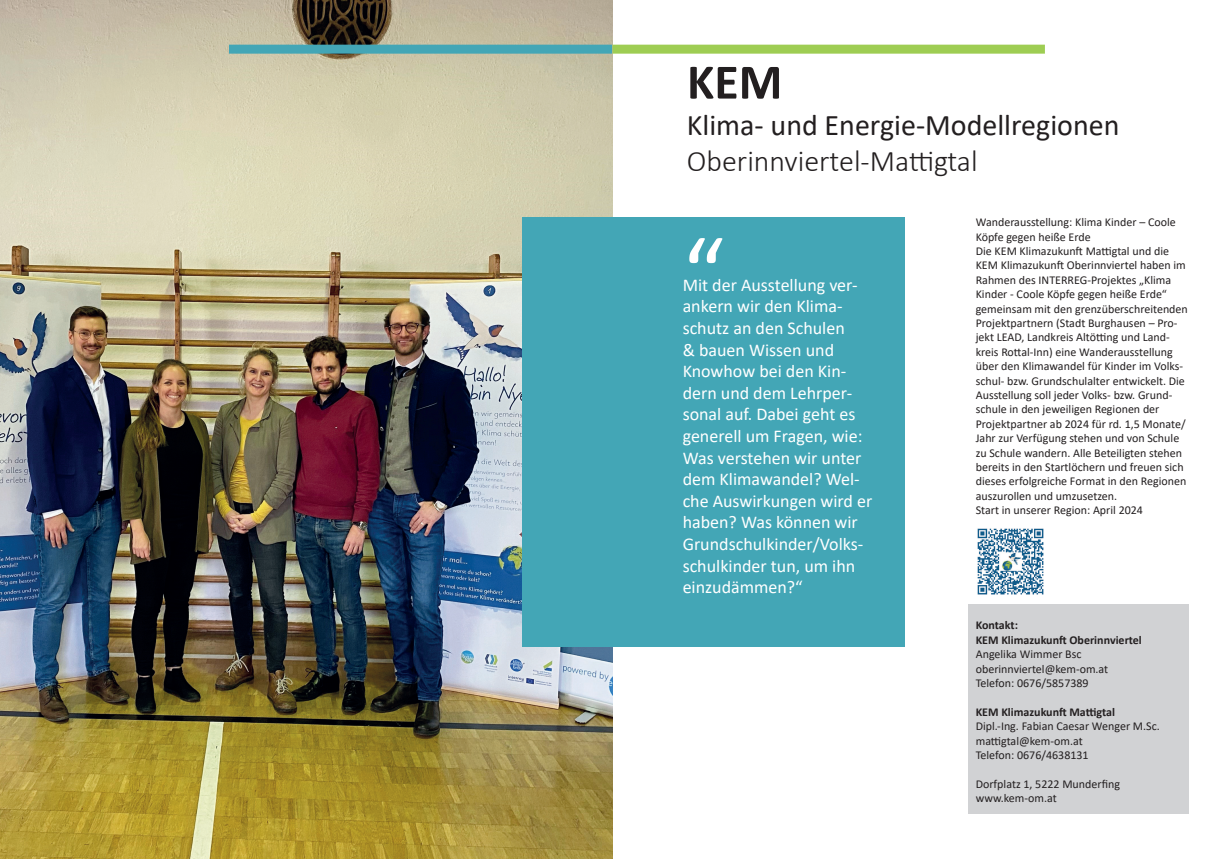
<style>
.page{position:relative;width:1225px;height:859px;background:#fff}
.page>*{position:absolute;margin:0;border:0;box-sizing:border-box;transform-origin:0 0}
.t1{font:100px "Calibri";color:#fff}
.t2{font:700 50px "Calibri";color:#231f20}
.t3{font:30px "Calibri";color:#231f20}
.t4{font:300 30px "Calibri";color:#231f20}
.t5{font:18px/21.6px "Calibri";color:#fff}
.t6{font:12px/14.4px "Calibri";color:#231f20}
.t7{font:700 12px "Calibri";color:#231f20}
</style>
<div class="page">
<img style="left:0;top:0;width:612px;height:859px">
<div style="left:229px;top:45px;width:383px;height:9px;background:#43a6b6"></div>
<div style="left:968px;top:604px;width:221px;height:210px;background:#d1d2d4"></div>
<div style="left:523px;top:217px;width:382px;height:430px;background:#43a6b6"></div>
<div style="left:612px;top:45px;width:433px;height:9px;background:#9ecd53"></div>
<img style="left:977px;top:528px;width:67px;height:67px">
<p class="t2" style="left:687px;top:47px;width:97px">KEM</p>
<p class="t3" style="left:687px;top:104px;width:434px">Klima- und Energie-Modellregionen</p>
<p class="t4" style="left:687px;top:142px;width:292px">Oberinnviertel-Mattigtal</p>
<p class="t1" style="left:682px;top:204px;width:43px">“</p>
<p class="t5" style="left:682px;top:274px;width:191px">Mit der Ausstellung ver&shy;ankern wir den Klima&shy;schutz an den Schulen<br>&amp; bauen Wissen und<br>Knowhow bei den Kin&shy;dern und dem Lehrper&shy;sonal auf. Dabei geht es generell um Fragen, wie:<br>Was verstehen wir unter dem Klimawandel? Wel&shy;che Auswirkungen wird er haben? Was können wir<br>Grundschulkinder/Volks&shy;schulkinder tun, um ihn einzudämmen?“</p>
<p class="t6" style="left:975px;top:215px;width:202px">Wanderausstellung: Klima Kinder – Coole<br>Köpfe gegen heiße Erde</p>
<p class="t6" style="left:975px;top:243px;width:214px">Die KEM Klimazukunft Mattigtal und die KEM Klimazukunft Oberinnviertel haben im Rahmen des INTERREG-Projektes „Klima Kinder - Coole Köpfe gegen heiße Erde“ gemeinsam mit den grenzüberschreitenden Projektpartnern (Stadt Burghausen – Pro&shy;jekt LEAD, Landkreis Altötting und Land&shy;kreis Rottal-Inn) eine Wanderausstellung über den Klimawandel für Kinder im Volks&shy;schul- bzw. Grundschulalter entwickelt. Die Ausstellung soll jeder Volks- bzw. Grund&shy;schule in den jeweiligen Regionen der Projektpartner ab 2024 für rd. 1,5 Monate/ Jahr zur Verfügung stehen und von Schule zu Schule wandern. Alle Beteiligten stehen bereits in den Startlöchern und freuen sich dieses erfolgreiche Format in den Regionen auszurollen und umzusetzen.</p>
<p class="t6" style="left:975px;top:503px;width:169px">Start in unserer Region: April 2024</p>
<p class="t7" style="left:975px;top:617px;width:44px">Kontakt:</p>
<p class="t7" style="left:975px;top:631px;width:168px">KEM Klimazukunft Oberinnviertel</p>
<p class="t6" style="left:975px;top:647px;width:107px">Angelika Wimmer Bsc</p>
<p class="t6" style="left:975px;top:661px;width:134px">oberinnviertel@kem-om.at</p>
<p class="t6" style="left:975px;top:675px;width:114px">Telefon: 0676/5857389</p>
<p class="t7" style="left:975px;top:703px;width:141px">KEM Klimazukunft Mattigtal</p>
<p class="t6" style="left:975px;top:719px;width:186px">Dipl.-Ing. Fabian Caesar Wenger M.Sc.</p>
<p class="t6" style="left:975px;top:733px;width:108px">mattigtal@kem-om.at</p>
<p class="t6" style="left:975px;top:747px;width:114px">Telefon: 0676/4638131</p>
<p class="t6" style="left:975px;top:776px;width:146px">Dorfplatz 1, 5222 Munderfing</p>
<p class="t6" style="left:975px;top:791px;width:82px">www.kem-om.at</p>
</div>
